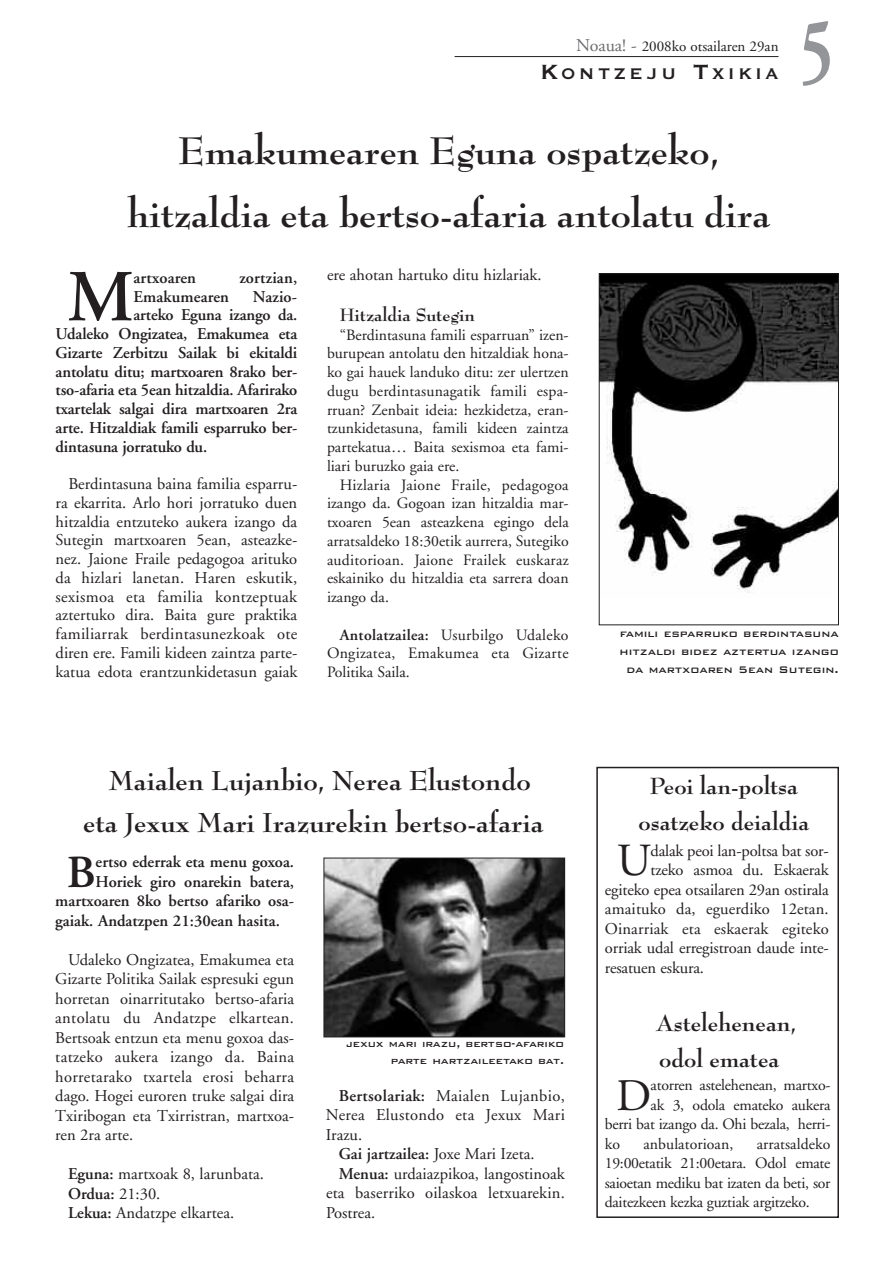
<style>
.page{position:relative;width:893px;height:1263px;background:#fff}
.page>*{position:absolute;margin:0;border:0;box-sizing:border-box;transform-origin:0 0}
.t1{font:700 90px "Adobe Garamond";color:#939598;scale:.7 1}
.t2{font:600 73.05px "Adobe Garamond";color:#231f20}
.t3{font:45.9px "Adobe Garamond";color:#231f20}
.t4{font:600 45.9px "Adobe Garamond";color:#231f20}
.t5{font:45.15px "Adobe Garamond";color:#231f20}
.t6{font:700 42px/63px "Bernhard Modern";color:#231f20;text-align:center}
.t7{font:700 30px/42px "Bernhard Modern";color:#231f20;text-align:center}
.t8{font:700 25.5px/36px "Bernhard Modern";color:#231f20;text-align:center}
.t9{font:700 20.25px "Copperplate Gothic BT";letter-spacing:.17em;color:#231f20}
.t10{font:700 19.5px "Bernhard Modern";color:#231f20}
.t11{font:16.5px/19.5px "Adobe Garamond";color:#231f20;text-align:justify}
.t12{font:600 16.5px "Adobe Garamond";letter-spacing:-.01em;color:#231f20}
.t13{font:16.5px "Adobe Garamond";letter-spacing:.02em;color:#231f20}
.t14{font:600 16.5px "Adobe Garamond";letter-spacing:.01em;color:#231f20}
.t15{font:15.75px/18.8px "Adobe Garamond";color:#231f20;text-align:justify}
.t16{font:15px "Adobe Garamond";color:#231f20}
.t17{font:500 12.75px/18px "Bank Gothic BT";color:#231f20;text-align:center}
.t18{font:500 12px/16.5px "Bank Gothic BT";color:#231f20;text-align:right}
.s1{font-size:18px;color:#6c6d70}
.s2{font-size:27px}
.s3{font-weight:600}
.s4{font-weight:400}
</style>
<div class="page">
<hr style="left:455px;top:56px;width:323px;height:1px;background:#231f20">
<div style="left:596px;top:767px;width:243px;height:451px;border:2px solid #231f20"></div>
<img style="left:601px;top:275px;width:236px;height:318px">
<div style="left:599px;top:273px;width:240px;height:352px;border:1px solid #231f20"></div>
<img style="left:326px;top:860px;width:237px;height:175px">
<div style="left:324px;top:858px;width:241px;height:179px;border:1px solid #231f20"></div>
<p class="t16" style="left:576px;top:41px;width:204px"><span class="s1">Noaua! -</span> 2008ko otsailaren 29an</p>
<p class="t9" style="left:540px;top:60px;width:240px"><span class="s2">K</span>ONTZEJU <span class="s2">T</span>XIKIA</p>
<h3 class="t6" style="left:127px;top:120px;width:644px">Emakumearen Eguna ospatzeko, hitzaldia eta bertso-afaria antolatu dira</h3>
<h1 class="t1" style="left:800px;top:16px;width:48px">5</h1>
<h2 class="t2" style="left:67px;top:268px;width:69px">M</h2>
<p class="t14" style="left:133px;top:271px;width:64px">artxoaren</p>
<p class="t14" style="left:239px;top:271px;width:59px">zortzian,</p>
<p class="t14" style="left:133px;top:290px;width:97px">Emakumearen</p>
<p class="t12" style="left:253px;top:290px;width:46px">Nazio-</p>
<p class="t12" style="left:133px;top:308px;width:165px">arteko Eguna izango da.</p>
<p class="t12" style="left:56px;top:327px;width:243px">Udaleko Ongizatea, Emakumea eta</p>
<p class="t12" style="left:56px;top:346px;width:243px">Gizarte Zerbitzu Sailak bi ekitaldi</p>
<p class="t12" style="left:56px;top:365px;width:243px">antolatu ditu; martxoaren 8rako ber-</p>
<p class="t12" style="left:56px;top:383px;width:243px">tso-afaria eta 5ean hitzaldia. Afarirako</p>
<p class="t12" style="left:56px;top:402px;width:243px">txartelak salgai dira martxoaren 2ra</p>
<p class="t12" style="left:56px;top:421px;width:243px">arte. Hitzaldiak famili esparruko ber-</p>
<p class="t12" style="left:56px;top:440px;width:153px">dintasuna jorratuko du.</p>
<p class="t11" style="left:56px;top:476px;width:243px;line-height:18.8px;text-indent:13px">Berdintasuna baina familia esparru&shy;ra ekarrita. Arlo hori jorratuko duen hitzaldia entzuteko aukera izango da Sutegin martxoaren 5ean, asteazke&shy;nez. Jaione Fraile pedagogoa arituko da hizlari lanetan. Haren eskutik, sexismoa eta familia kontzeptuak aztertuko dira. Baita gure praktika familiarrak berdintasunezkoak ote diren ere. Famili kideen zaintza parte&shy;katua edota erantzunkidetasun gaiak</p>
<p class="t11" style="left:327px;top:266px;width:216px">ere ahotan hartuko ditu hizlariak.</p>
<p class="t10" style="left:340px;top:306px;width:137px">Hitzaldia Sutegin</p>
<p class="t15" style="left:327px;top:326px;width:243px;text-indent:13px">“Berdintasuna famili esparruan” izen&shy;burupean antolatu den hitzaldiak hona&shy;ko gai hauek landuko ditu: zer ulertzen dugu berdintasunagatik famili espa&shy;rruan? Zenbait ideia: hezkidetza, eran&shy;tzunkidetasuna, famili kideen zaintza partekatua… Baita sexismoa eta fami&shy;liari buruzko gaia ere.</p>
<p class="t15" style="left:327px;top:476px;width:243px;text-indent:13px">Hizlaria Jaione Fraile, pedagogoa izango da. Gogoan izan hitzaldia mar&shy;txoaren 5ean asteazkena egingo dela arratsaldeko 18:30etik aurrera, Sutegiko auditorioan. Jaione Frailek euskaraz eskainiko du hitzaldia eta sarrera doan izango da.</p>
<p class="t15" style="left:327px;top:626px;width:243px;text-indent:13px"><span class="s3">Antolatzailea:</span> Usurbilgo Udaleko Ongizatea, Emakumea eta Gizarte Politika Saila.</p>
<h3 class="t7" style="left:83px;top:760px;width:462px">Maialen Lujanbio, Nerea Elustondo eta Jexux Mari Irazurekin bertso-afaria</h3>
<h3 class="t4" style="left:67px;top:854px;width:30px">B</h3>
<p class="t12" style="left:96px;top:855px;width:200px">ertso ederrak eta menu goxoa.</p>
<p class="t12" style="left:96px;top:875px;width:200px">Horiek giro onarekin batera,</p>
<p class="t12" style="left:55px;top:894px;width:240px">martxoaren 8ko bertso afariko osa-</p>
<p class="t12" style="left:55px;top:914px;width:226px">gaiak. Andatzpen 21:30ean hasita.</p>
<p class="t11" style="left:55px;top:951px;width:240px;text-indent:13px">Udaleko Ongizatea, Emakumea eta Gizarte Politika Sailak espresuki egun horretan oinarritutako bertso-afaria antolatu du Andatzpe elkartean.<br>Bertsoak entzun eta menu goxoa das&shy;tatzeko aukera izango da. Baina horretarako txartela erosi beharra dago. Hogei euroren truke salgai dira Txiribogan eta Txirristran, martxoa&shy;ren 2ra arte.</p>
<p class="t11" style="left:68px;top:1165px;width:197px;text-align:left"><span class="s3">Eguna:</span> martxoak 8, larunbata.<br><span class="s3">Ordua:</span> 21:30.<br><span class="s3">Lekua:</span> Andatzpe elkartea.</p>
<p class="t18" style="left:346px;top:1035px;width:220px">jexux mari irazu, bertso-afariko parte hartzaileetako bat.</p>
<p class="t13" style="left:339px;top:1089px;width:228px"><span class="s3">Bertsolariak:</span> Maialen Lujanbio,</p>
<p class="t13" style="left:326px;top:1108px;width:240px">Nerea Elustondo eta Jexux Mari</p>
<p class="t11" style="left:326px;top:1126px;width:38px">Irazu.</p>
<p class="t12" style="left:339px;top:1147px;width:197px">Gai jartzailea: <span class="s4">Joxe Mari Izeta.</span></p>
<p class="t11" style="left:339px;top:1165px;width:228px"><span class="s3">Menua:</span> urdaiazpikoa, langostinoak</p>
<p class="t11" style="left:326px;top:1184px;width:240px">eta baserriko oilaskoa letxuarekin.</p>
<p class="t11" style="left:326px;top:1204px;width:51px">Postrea.</p>
<p class="t17" style="left:620px;top:623px;width:221px">famili esparruko berdintasuna hitzaldi bidez aztertua izango da martxoaren 5ean Sutegin.</p>
<h3 class="t8" style="left:638px;top:768px;width:173px">Peoi lan-poltsa osatzeko deialdia</h3>
<h3 class="t3" style="left:617px;top:842px;width:36px">U</h3>
<p class="t11" style="left:650px;top:842px;width:180px">dalak peoi lan-poltsa bat sor-</p>
<p class="t11" style="left:650px;top:862px;width:180px">tzeko asmoa du. Eskaerak</p>
<p class="t11" style="left:605px;top:881px;width:225px">egiteko epea otsailaren 29an ostirala</p>
<p class="t11" style="left:605px;top:901px;width:225px">amaituko da, eguerdiko 12etan.</p>
<p class="t11" style="left:605px;top:920px;width:225px">Oinarriak eta eskaerak egiteko</p>
<p class="t11" style="left:605px;top:940px;width:225px">orriak udal erregistroan daude inte-</p>
<p class="t11" style="left:605px;top:959px;width:101px">resatuen eskura.</p>
<h3 class="t8" style="left:655px;top:1005px;width:143px;text-align:left">Astelehenean, odol ematea</h3>
<h3 class="t5" style="left:616px;top:1077px;width:37px">D</h3>
<p class="t15" style="left:651px;top:1077px;width:181px">atorren astelehenean, martxo-</p>
<p class="t15" style="left:651px;top:1097px;width:181px">ak 3, odola emateko aukera</p>
<p class="t15" style="left:605px;top:1116px;width:227px">berri bat izango da. Ohi bezala, herri-</p>
<p class="t15" style="left:605px;top:1136px;width:17px">ko</p>
<p class="t15" style="left:643px;top:1136px;width:91px">anbulatorioan,</p>
<p class="t15" style="left:605px;top:1135px;width:227px;line-height:19.5px;text-indent:152px">arratsaldeko 19:00etatik 21:00etara. Odol emate saioetan mediku bat izaten da beti, sor daitezkeen kezka guztiak argitzeko.</p>
</div>
